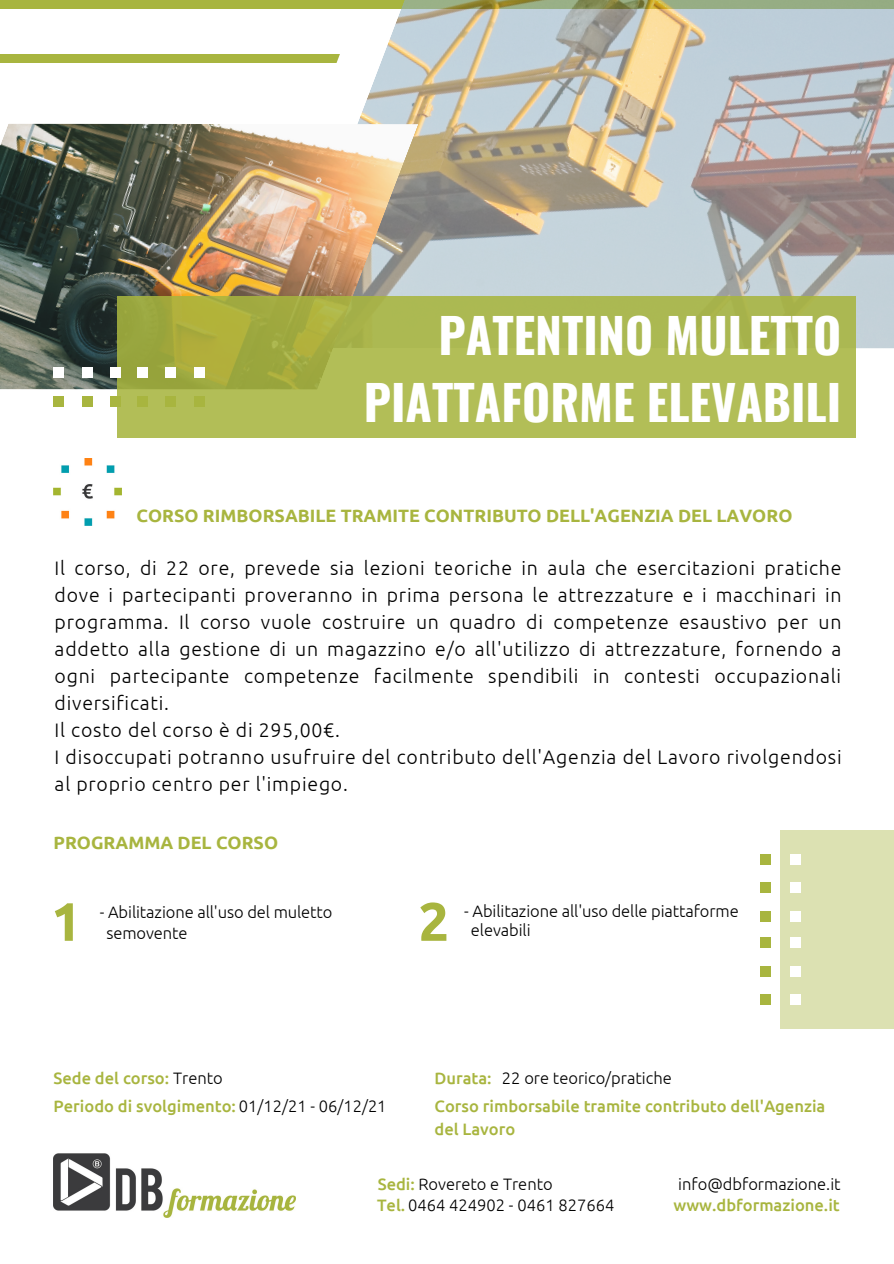
<style>
.page{position:relative;width:894px;height:1264px;background:#fff}
.page>*{position:absolute;margin:0;border:0;box-sizing:border-box;transform-origin:0 0}
.t1{font:700 54px "Ubuntu";color:#a8b53f}
.t2{font:700 48px "Oswald";color:#fff}
.t3{font:300 19.5px/27px "Ubuntu";letter-spacing:.04em;color:#000;text-align:justify}
.t4{font:700 17.85px "Ubuntu";color:#a8b53f}
.t5{font:300 16.5px "Ubuntu";letter-spacing:-.005em;color:#000}
.t6{font:500 16.5px/22.5px "Ubuntu";color:#a8b53f}
.s1{font-weight:300;color:#000}
.s2{font-weight:500;color:#a8b53f}
</style>
<div class="page">
<div style="left:780px;top:830px;width:113px;height:198px;background:#dce1b2"></div>
<div style="left:760px;top:854px;width:10px;height:10px;background:#a8b53f"></div>
<div style="left:789px;top:854px;width:11px;height:10px;background:#fff"></div>
<div style="left:760px;top:882px;width:10px;height:11px;background:#a8b53f"></div>
<div style="left:789px;top:882px;width:11px;height:11px;background:#fff"></div>
<div style="left:760px;top:911px;width:10px;height:10px;background:#a8b53f"></div>
<div style="left:789px;top:911px;width:11px;height:10px;background:#fff"></div>
<div style="left:760px;top:937px;width:10px;height:10px;background:#a8b53f"></div>
<div style="left:789px;top:937px;width:11px;height:10px;background:#fff"></div>
<div style="left:760px;top:966px;width:10px;height:10px;background:#a8b53f"></div>
<div style="left:789px;top:966px;width:11px;height:10px;background:#fff"></div>
<div style="left:760px;top:994px;width:10px;height:10px;background:#a8b53f"></div>
<div style="left:789px;top:994px;width:11px;height:10px;background:#fff"></div>
<img style="left:53px;top:1153px;width:243px;height:64px">
<div style="left:0;top:0;width:893px;height:9px;background:#a8b53f"></div>
<div style="left:0;top:34px;width:343px;height:28px;background:#a8b53f"></div>
<div style="left:0;top:16px;width:893px;height:38px;background:#fff"></div>
<img style="left:272px;top:0;width:621px;height:348px">
<img style="left:0;top:124px;width:418px;height:265px">
<img style="left:53px;top:458px;width:68px;height:68px">
<svg style="left:117px;top:296px;width:738px;height:142px;background:#adb850"></svg>
<div style="left:53px;top:396px;width:11px;height:10px;background:#a8b53f"></div>
<div style="left:53px;top:367px;width:11px;height:10px;background:#fff"></div>
<div style="left:82px;top:396px;width:10px;height:10px;background:#a8b53f"></div>
<div style="left:82px;top:367px;width:10px;height:10px;background:#fff"></div>
<div style="left:110px;top:396px;width:11px;height:10px;background:#a8b53f"></div>
<div style="left:110px;top:367px;width:11px;height:10px;background:#fff"></div>
<div style="left:137px;top:396px;width:10px;height:10px;background:#a8b53f"></div>
<div style="left:137px;top:367px;width:10px;height:10px;background:#fff"></div>
<div style="left:166px;top:396px;width:10px;height:10px;background:#a8b53f"></div>
<div style="left:166px;top:367px;width:10px;height:10px;background:#fff"></div>
<div style="left:194px;top:396px;width:10px;height:10px;background:#a8b53f"></div>
<div style="left:194px;top:367px;width:10px;height:10px;background:#fff"></div>
<p class="t2" style="left:438px;top:298px;width:404px">PATENTINO MULETTO</p>
<p class="t2" style="left:363px;top:364px;width:479px">PIATTAFORME ELEVABILI</p>
<p class="t4" style="left:136px;top:505px;width:657px">CORSO RIMBORSABILE TRAMITE CONTRIBUTO DELL'AGENZIA DEL LAVORO</p>
<p class="t3" style="left:55px;top:553px;width:788px">Il corso, di 22 ore, prevede sia lezioni teoriche in aula che esercitazioni pratiche dove i partecipanti proveranno in prima persona le attrezzature e i macchinari in programma. Il corso vuole costruire un quadro di competenze esaustivo per un addetto alla gestione di un magazzino e/o all'utilizzo di attrezzature, fornendo a ogni partecipante competenze facilmente spendibili in contesti occupazionali diversificati.</p>
<p class="t3" style="left:55px;top:716px;width:286px">Il costo del corso è di 295,00€.</p>
<p class="t3" style="left:55px;top:743px;width:788px">I disoccupati potranno usufruire del contributo dell'Agenzia del Lavoro rivolgendosi al proprio centro per l'impiego.</p>
<p class="t4" style="left:53px;top:832px;width:226px">PROGRAMMA DEL CORSO</p>
<p class="t1" style="left:51px;top:890px;width:32px">1</p>
<p class="t1" style="left:418px;top:890px;width:32px">2</p>
<p class="t5" style="left:100px;top:902px;width:234px">- Abilitazione all'uso del muletto</p>
<p class="t5" style="left:106px;top:923px;width:83px">semovente</p>
<p class="t5" style="left:464px;top:902px;width:276px">- Abilitazione all'uso delle piattaforme</p>
<p class="t5" style="left:471px;top:920px;width:61px">elevabili</p>
<p class="t6" style="left:53px;top:1066px;width:171px">Sede del corso: <span class="s1">Trento</span></p>
<p class="t6" style="left:53px;top:1095px;width:334px">Periodo di svolgimento: <span class="s1">01/12/21 - 06/12/21</span></p>
<p class="t5" style="left:502px;top:1068px;width:171px">22 ore teorico/pratiche</p>
<p class="t6" style="left:434px;top:1066px;width:59px">Durata:</p>
<p class="t6" style="left:434px;top:1095px;width:392px">Corso rimborsabile tramite contributo dell'Agenzia del Lavoro</p>
<p class="t5" style="left:377px;top:1174px;width:176px"><span class="s2">Sedi:</span> Rovereto e Trento</p>
<p class="t5" style="left:377px;top:1195px;width:239px"><span class="s2">Tel.</span> 0464 424902 - 0461 827664</p>
<p class="t5" style="left:678px;top:1174px;width:164px">info@dbformazione.it</p>
<p class="t6" style="left:673px;top:1193px;width:168px">www.dbformazione.it</p>
</div>
